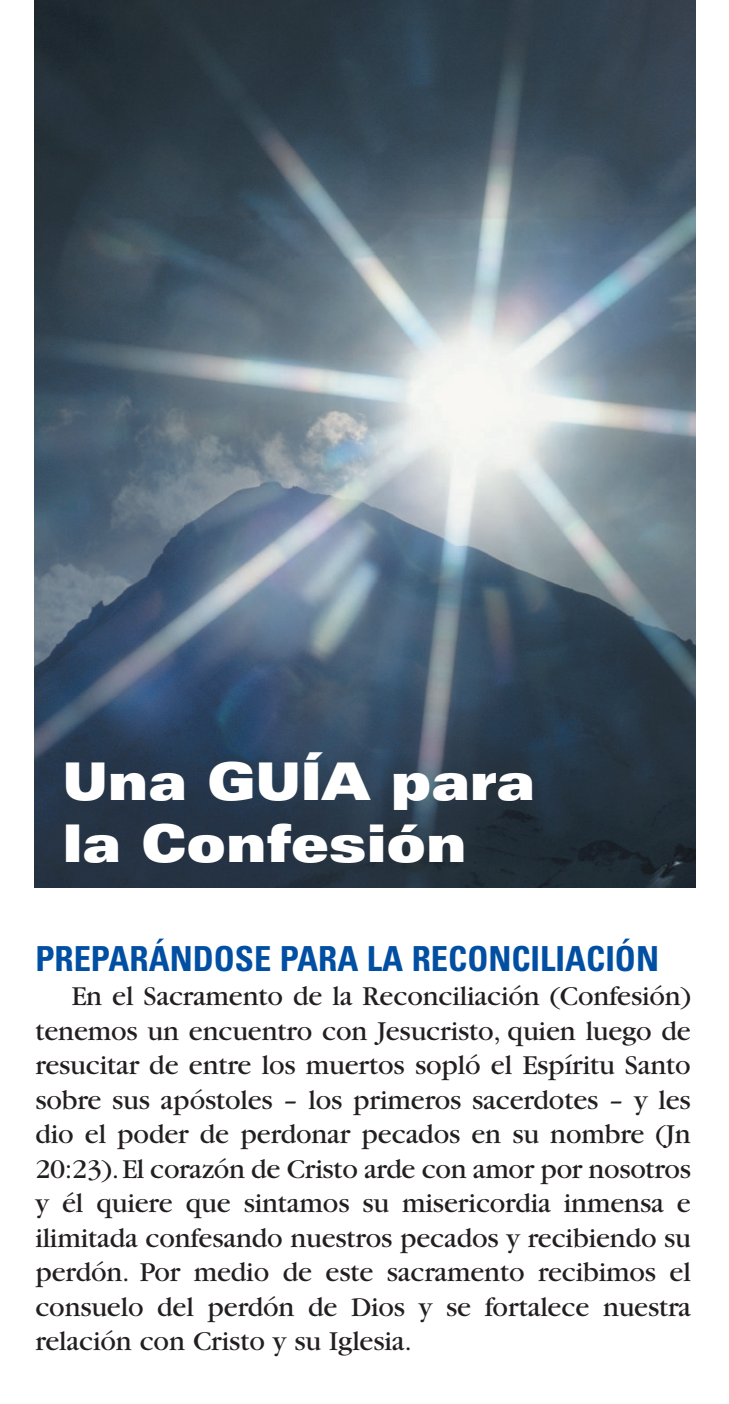
<style>
.page{position:relative;width:729px;height:1404px;background:#fff}
.page>*{position:absolute;margin:0;border:0;box-sizing:border-box;transform-origin:0 0}
.t1{font:900 expanded 51.9px/62.4px "Univers";color:#fff;scale:.86 1}
.t2{font:700 condensed 34.5px "Univers";color:#004fa3}
.t3{font:28.5px/34.5px "Garamond";letter-spacing:-.005em;color:#231f20;text-align:justify}
</style>
<div class="page">
<img style="left:34px;top:0;width:662px;height:887px">
<h1 class="t1" style="left:63px;top:755px;width:551px">Una GUÍA para la Confesión</h1>
<p class="t2" style="left:35px;top:946px;width:625px">PREPARÁNDOSE PARA LA RECONCILIACIÓN</p>
<p class="t3" style="left:35px;top:981px;width:657px;text-indent:36px">En el Sacramento de la Reconciliación (Confesión) tenemos un encuentro con Jesucristo, quien luego de resucitar de entre los muertos sopló el Espíritu Santo sobre sus apóstoles – los primeros sacerdotes – y les dio el poder de perdonar pecados en su nombre (Jn 20:23).El corazón de Cristo arde con amor por nosotros y él quiere que sintamos su misericordia inmensa e ilimitada confesando nuestros pecados y recibiendo su perdón. Por medio de este sacramento recibimos el consuelo del perdón de Dios y se fortalece nuestra relación con Cristo y su Iglesia.</p>
</div>
